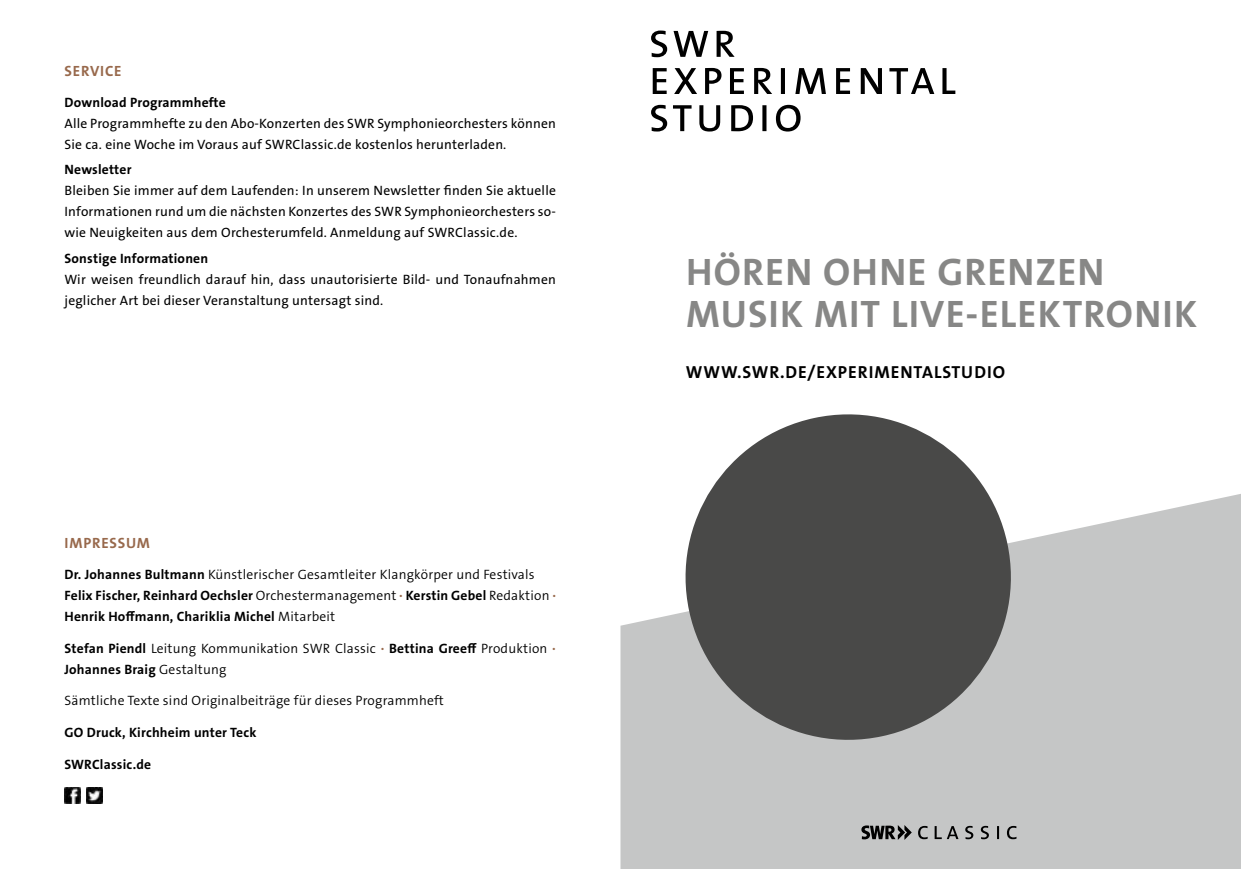
<style>
.page{position:relative;width:1241px;height:869px;background:#fff}
.page>*{position:absolute;margin:0;border:0;box-sizing:border-box;transform-origin:0 0}
.t1{font:700 38.5px/42px "The Sans B W7";letter-spacing:.03em;color:#878786}
.t2{font:700 17.5px "The Sans B W7";letter-spacing:.055em;color:#000}
.t3{font:700 14.88px "The Sans B W7";letter-spacing:.055em;color:#98694c}
.t4{font:13.65px/21px "The Sans B W5 Plain";letter-spacing:.015em;color:#000}
.t5{font:700 13.65px/21px "The Sans B W7";letter-spacing:.015em;color:#000}
.t6{font:300 13.65px "The Sans B W4";letter-spacing:.015em;color:#000}
.s1{font-family:"The Sans B W7";font-weight:700}
.s2{font-family:"The Sans B W4";font-weight:300}
.s3{color:#98694c}
.s4{font-family:"The Sans B W7";font-weight:700;color:#98694c}
</style>
<div class="page">
<img style="left:64px;top:787px;width:16px;height:16px">
<img style="left:87px;top:787px;width:16px;height:16px">
<svg style="left:620px;top:494px;width:620px;height:374px;background:#c9caca"></svg>
<svg style="left:917px;top:825px;width:99px;height:13px"></svg>
<svg style="left:861px;top:824px;width:50px;height:15px"></svg>
<svg style="left:651px;top:105px;width:149px;height:26px"></svg>
<svg style="left:652px;top:68px;width:303px;height:26px"></svg>
<svg style="left:651px;top:31px;width:83px;height:26px"></svg>
<svg style="left:670px;top:414px;width:355px;height:340px;background:#777"></svg>
<p class="t3" style="left:65px;top:61px;width:58px">SERVICE</p>
<p class="t5" style="left:64px;top:92px;width:163px">Download Programmhefte</p>
<p class="t4" style="left:64px;top:113px;width:493px">Alle Programmhefte zu den Abo-Konzerten des SWR Symphonieorchesters können<br>Sie ca. eine Woche im Voraus auf SWRClassic.de kostenlos herunterladen.</p>
<p class="t5" style="left:64px;top:159px;width:69px">Newsletter</p>
<p class="t4" style="left:64px;top:180px;width:493px;text-align:justify">Bleiben Sie immer auf dem Laufenden: In unserem Newsletter finden Sie aktuelle Informationen rund um die nächsten Konzertes des SWR Symphonieorchesters so&shy;wie Neuigkeiten aus dem Orchesterumfeld. Anmeldung auf SWRClassic.de.</p>
<p class="t5" style="left:64px;top:247px;width:145px">Sonstige Informationen</p>
<p class="t4" style="left:64px;top:268px;width:493px">Wir weisen freundlich darauf hin, dass unautorisierte Bild- und Tonaufnahmen jeglicher Art bei dieser Veranstaltung untersagt sind.</p>
<p class="t3" style="left:65px;top:533px;width:87px">IMPRESSUM</p>
<p class="t6" style="left:64px;top:565px;width:471px"><span class="s1">Dr. Johannes Bultmann</span> Künstlerischer Gesamtleiter Klangkörper und Festivals</p>
<p class="t5" style="left:64px;top:585px;width:493px">Felix Fischer, Reinhard Oechsler <span class="s2">Orchestermanagement</span> <span class="s3">·</span> Kerstin Gebel <span class="s2">Redaktion</span> <span class="s3">·<br></span>Henrik Hoffmann, Chariklia Michel <span class="s2">Mitarbeit</span></p>
<p class="t6" style="left:64px;top:639px;width:493px"><span class="s1">Stefan Piendl</span> Leitung Kommunikation SWR Classic <span class="s4">·</span> <span class="s1">Bettina Greeff</span> Produktion <span class="s4">·</span></p>
<p class="t5" style="left:64px;top:658px;width:163px">Johannes Braig <span class="s2">Gestaltung</span></p>
<p class="t6" style="left:64px;top:691px;width:381px">Sämtliche Texte sind Originalbeiträge für dieses Programmheft</p>
<p class="t5" style="left:64px;top:721px;width:193px">GO Druck, Kirchheim unter Teck</p>
<p class="t5" style="left:64px;top:753px;width:88px">SWRClassic.de</p>
<h1 class="t1" style="left:686px;top:251px;width:512px">HÖREN OHNE GRENZEN<br>MUSIK MIT LIVE-ELEKTRONIK</h1>
<p class="t2" style="left:685px;top:360px;width:320px">WWW.SWR.DE/EXPERIMENTALSTUDIO</p>
</div>
